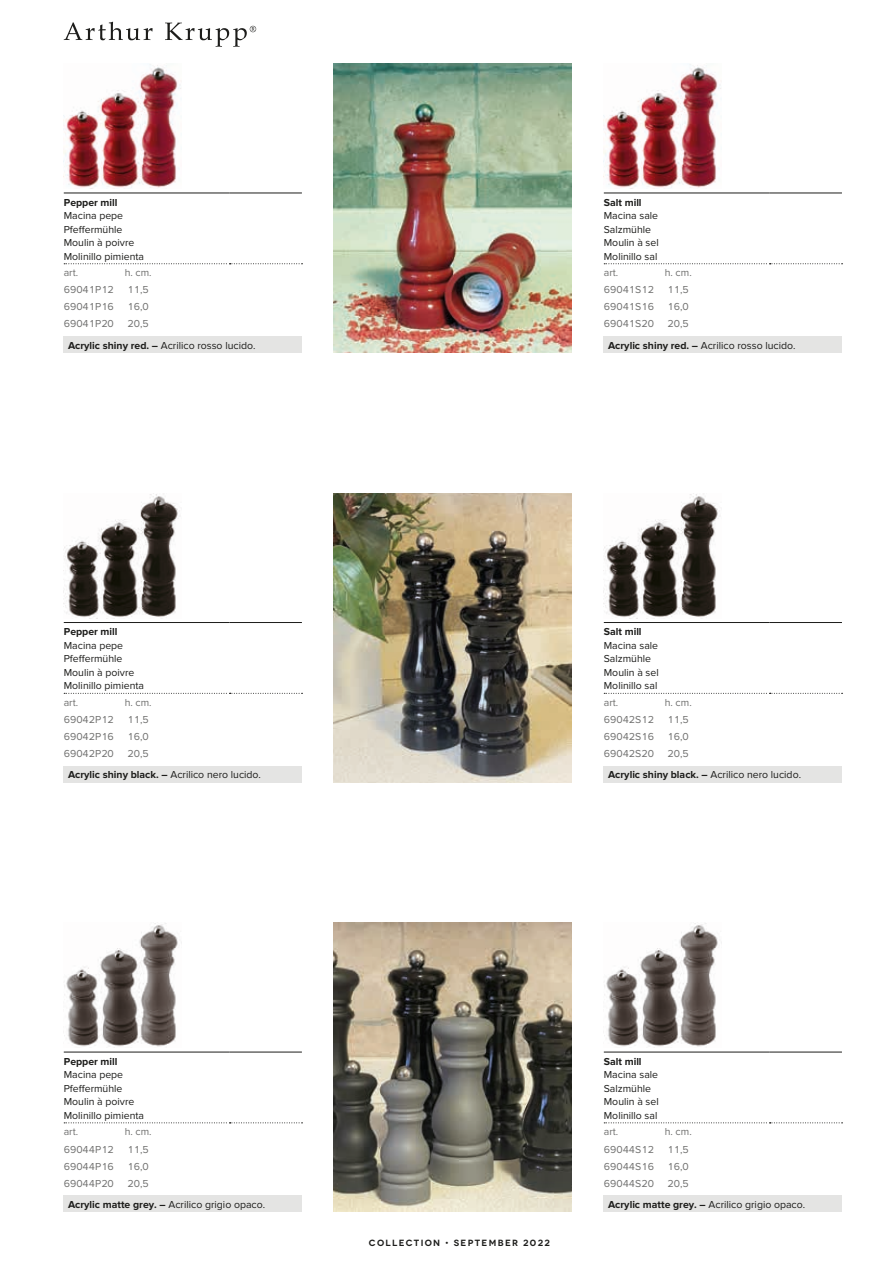
<style>
.page{position:relative;width:893px;height:1263px;background:#fff}
.page>*{position:absolute;margin:0;border:0;box-sizing:border-box;transform-origin:0 0}
.t1{font:10.5px/13.5px "Proxima Nova";color:#1d1d1b}
.t2{font:10.5px "Proxima Nova";color:#70706f}
.t3{font:700 10.5px/21.1px "Proxima Nova";color:#1d1d1b}
.t4{font:600 9px "Novecentowide";letter-spacing:.15em;color:#1d1d1b}
.s1{color:#70706f}
.s2{font-weight:700}
.s3{font-weight:400;color:#70706f}
.s4{font-weight:400}
</style>
<div class="page">
<svg style="left:64px;top:22px;width:89px;height:18px"></svg>
<svg style="left:165px;top:23px;width:91px;height:24px"></svg>
<div style="left:64px;top:336px;width:238px;height:17px;background:#e4e4e3"></div>
<hr style="left:64px;top:193px;width:166px;height:1px;background:#1d1d1b">
<hr style="left:230px;top:193px;width:72px;height:1px;background:#1d1d1b">
<svg style="left:64px;top:263px;width:239px;height:1px"></svg>
<img style="left:64px;top:64px;width:117px;height:125px">
<img style="left:334px;top:64px;width:238px;height:289px">
<div style="left:604px;top:336px;width:238px;height:17px;background:#e4e4e3"></div>
<hr style="left:604px;top:193px;width:166px;height:1px;background:#1d1d1b">
<hr style="left:770px;top:193px;width:72px;height:1px;background:#1d1d1b">
<svg style="left:604px;top:263px;width:239px;height:1px"></svg>
<img style="left:604px;top:64px;width:117px;height:125px">
<div style="left:64px;top:766px;width:238px;height:16px;background:#e4e4e3"></div>
<hr style="left:64px;top:622px;width:166px;height:1px;background:#1d1d1b">
<hr style="left:230px;top:622px;width:72px;height:1px;background:#1d1d1b">
<svg style="left:64px;top:693px;width:239px;height:1px"></svg>
<img style="left:64px;top:493px;width:114px;height:124px">
<img style="left:334px;top:493px;width:238px;height:289px">
<div style="left:604px;top:766px;width:238px;height:16px;background:#e4e4e3"></div>
<hr style="left:604px;top:622px;width:166px;height:1px;background:#1d1d1b">
<hr style="left:770px;top:622px;width:72px;height:1px;background:#1d1d1b">
<svg style="left:604px;top:693px;width:239px;height:1px"></svg>
<img style="left:604px;top:493px;width:114px;height:124px">
<div style="left:64px;top:1195px;width:238px;height:17px;background:#e4e4e3"></div>
<hr style="left:64px;top:1052px;width:166px;height:1px;background:#1d1d1b">
<hr style="left:230px;top:1052px;width:72px;height:1px;background:#1d1d1b">
<svg style="left:64px;top:1122px;width:239px;height:1px"></svg>
<img style="left:64px;top:923px;width:118px;height:125px">
<img style="left:334px;top:923px;width:238px;height:289px">
<div style="left:604px;top:1195px;width:238px;height:17px;background:#e4e4e3"></div>
<hr style="left:604px;top:1052px;width:166px;height:1px;background:#1d1d1b">
<hr style="left:770px;top:1052px;width:72px;height:1px;background:#1d1d1b">
<svg style="left:604px;top:1122px;width:239px;height:1px"></svg>
<img style="left:604px;top:923px;width:118px;height:125px">
<p class="t3" style="left:64px;top:192px;width:55px">Pepper mill</p>
<p class="t1" style="left:64px;top:209px;width:82px">Macina pepe<br>Pfeffermühle<br>Moulin à poivre<br>Molinillo pimienta</p>
<p class="t2" style="left:64px;top:267px;width:16px">art.</p>
<p class="t2" style="left:125px;top:267px;width:29px">h. cm.</p>
<p class="t2" style="left:64px;top:284px;width:52px">69041P12</p>
<p class="t2" style="left:128px;top:284px;width:23px">11,5</p>
<p class="t2" style="left:64px;top:301px;width:52px">69041P16</p>
<p class="t2" style="left:128px;top:301px;width:23px">16,0</p>
<p class="t2" style="left:64px;top:318px;width:52px">69041P20</p>
<p class="t1" style="left:68px;top:314px;width:189px;line-height:21.1px;text-indent:60px"><span class="s1">20,5<br></span><span class="s2">Acrylic shiny red. –</span> Acrilico rosso lucido.</p>
<p class="t3" style="left:604px;top:192px;width:39px">Salt mill</p>
<p class="t1" style="left:604px;top:209px;width:56px">Macina sale<br>Salzmühle<br>Moulin à sel<br>Molinillo sal</p>
<p class="t2" style="left:604px;top:267px;width:16px">art.</p>
<p class="t2" style="left:665px;top:267px;width:29px">h. cm.</p>
<p class="t2" style="left:604px;top:284px;width:52px">69041S12</p>
<p class="t2" style="left:668px;top:284px;width:23px">11,5</p>
<p class="t2" style="left:604px;top:301px;width:52px">69041S16</p>
<p class="t2" style="left:668px;top:301px;width:23px">16,0</p>
<p class="t2" style="left:604px;top:318px;width:52px">69041S20</p>
<p class="t1" style="left:608px;top:314px;width:189px;line-height:21.1px;text-indent:60px"><span class="s1">20,5<br></span><span class="s2">Acrylic shiny red. –</span> Acrilico rosso lucido.</p>
<p class="t3" style="left:64px;top:621px;width:55px">Pepper mill</p>
<p class="t1" style="left:64px;top:638px;width:82px">Macina pepe<br>Pfeffermühle<br>Moulin à poivre<br>Molinillo pimienta</p>
<p class="t2" style="left:64px;top:696px;width:16px">art.</p>
<p class="t2" style="left:125px;top:696px;width:29px">h. cm.</p>
<p class="t2" style="left:64px;top:713px;width:52px">69042P12</p>
<p class="t2" style="left:128px;top:713px;width:23px">11,5</p>
<p class="t2" style="left:64px;top:730px;width:52px">69042P16</p>
<p class="t2" style="left:128px;top:730px;width:23px">16,0</p>
<p class="t2" style="left:64px;top:747px;width:52px">69042P20</p>
<p class="t3" style="left:68px;top:743px;width:195px;text-indent:60px"><span class="s3">20,5<br></span>Acrylic shiny black. – <span class="s4">Acrilico nero lucido.</span></p>
<p class="t3" style="left:604px;top:621px;width:39px">Salt mill</p>
<p class="t1" style="left:604px;top:638px;width:56px">Macina sale<br>Salzmühle<br>Moulin à sel<br>Molinillo sal</p>
<p class="t2" style="left:604px;top:696px;width:16px">art.</p>
<p class="t2" style="left:665px;top:696px;width:29px">h. cm.</p>
<p class="t2" style="left:604px;top:713px;width:52px">69042S12</p>
<p class="t2" style="left:668px;top:713px;width:23px">11,5</p>
<p class="t2" style="left:604px;top:730px;width:52px">69042S16</p>
<p class="t2" style="left:668px;top:730px;width:23px">16,0</p>
<p class="t2" style="left:604px;top:747px;width:52px">69042S20</p>
<p class="t3" style="left:608px;top:743px;width:195px;text-indent:60px"><span class="s3">20,5<br></span>Acrylic shiny black. – <span class="s4">Acrilico nero lucido.</span></p>
<p class="t3" style="left:64px;top:1051px;width:55px">Pepper mill</p>
<p class="t1" style="left:64px;top:1068px;width:82px">Macina pepe<br>Pfeffermühle<br>Moulin à poivre<br>Molinillo pimienta</p>
<p class="t2" style="left:64px;top:1126px;width:16px">art.</p>
<p class="t2" style="left:125px;top:1126px;width:29px">h. cm.</p>
<p class="t2" style="left:64px;top:1143px;width:52px">69044P12</p>
<p class="t2" style="left:128px;top:1143px;width:23px">11,5</p>
<p class="t2" style="left:64px;top:1160px;width:52px">69044P16</p>
<p class="t2" style="left:128px;top:1160px;width:23px">16,0</p>
<p class="t2" style="left:64px;top:1177px;width:52px">69044P20</p>
<p class="t1" style="left:68px;top:1173px;width:199px;line-height:21.1px;text-indent:60px"><span class="s1">20,5<br></span><span class="s2">Acrylic matte grey. –</span> Acrilico grigio opaco.</p>
<p class="t4" style="left:369px;top:1237px;width:183px">COLLECTION • SEPTEMBER 2022</p>
<p class="t3" style="left:604px;top:1051px;width:39px">Salt mill</p>
<p class="t1" style="left:604px;top:1068px;width:56px">Macina sale<br>Salzmühle<br>Moulin à sel<br>Molinillo sal</p>
<p class="t2" style="left:604px;top:1126px;width:16px">art.</p>
<p class="t2" style="left:665px;top:1126px;width:29px">h. cm.</p>
<p class="t2" style="left:604px;top:1143px;width:52px">69044S12</p>
<p class="t2" style="left:668px;top:1143px;width:23px">11,5</p>
<p class="t2" style="left:604px;top:1160px;width:52px">69044S16</p>
<p class="t2" style="left:668px;top:1160px;width:23px">16,0</p>
<p class="t2" style="left:604px;top:1177px;width:52px">69044S20</p>
<p class="t1" style="left:608px;top:1173px;width:199px;line-height:21.1px;text-indent:60px"><span class="s1">20,5<br></span><span class="s2">Acrylic matte grey. –</span> Acrilico grigio opaco.</p>
</div>
